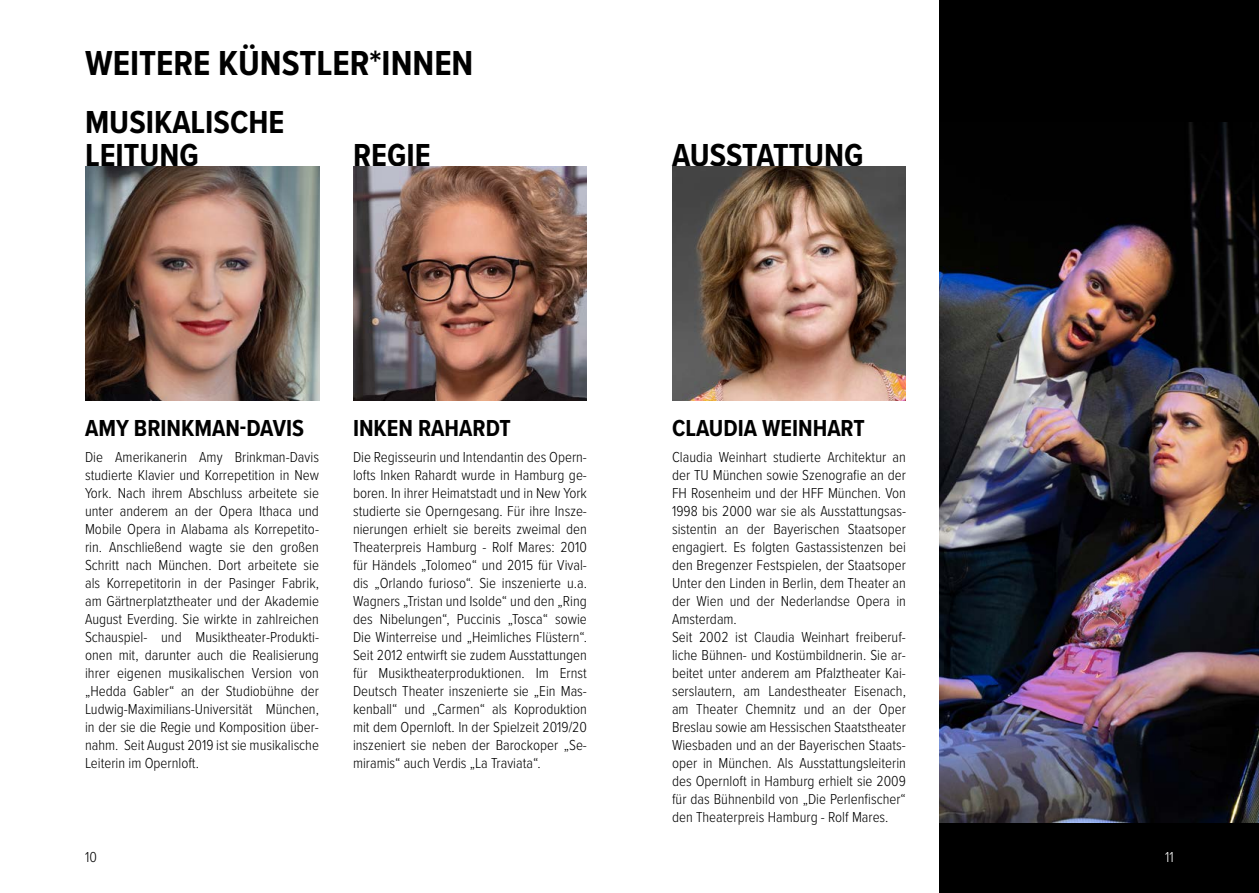
<style>
.page{position:relative;width:1259px;height:893px;background:#fff}
.page>*{position:absolute;margin:0;border:0;box-sizing:border-box;transform-origin:0 0}
.t1{font:700 36px "Proxima Nova Cond";color:#000}
.t2{font:700 33px/33px "Proxima Nova Cond";color:#000}
.t3{font:700 24px "Proxima Nova Cond";color:#000}
.t4{font:300 15px/18px "Proxima Nova Cond";color:#000;text-align:justify}
.t5{font:300 15px "Proxima Nova Cond";color:#fff}
</style>
<div class="page">
<img style="left:672px;top:167px;width:234px;height:234px">
<img style="left:353px;top:167px;width:234px;height:234px">
<img style="left:85px;top:167px;width:234px;height:234px">
<div style="left:940px;top:0;width:319px;height:893px;background:#000"></div>
<img style="left:940px;top:122px;width:319px;height:700px">
<h1 class="t1" style="left:85px;top:37px;width:390px">WEITERE KÜNSTLER*INNEN</h1>
<h2 class="t2" style="left:85px;top:105px;width:201px">MUSIKALISCHE<br>LEITUNG</h2>
<h2 class="t2" style="left:353px;top:138px;width:79px">REGIE</h2>
<h2 class="t2" style="left:672px;top:138px;width:193px">AUSSTATTUNG</h2>
<h3 class="t3" style="left:85px;top:411px;width:220px">AMY BRINKMAN-DAVIS</h3>
<p class="t4" style="left:85px;top:447px;width:235px">Die Amerikanerin Amy Brinkman-Davis studierte Klavier und Korrepetition in New York. Nach ihrem Abschluss arbeitete sie unter anderem an der Opera Ithaca und Mobile Opera in Alabama als Korrepetito&shy;rin. Anschließend wagte sie den großen Schritt nach München. Dort arbeitete sie als Korrepetitorin in der Pasinger Fabrik, am Gärtnerplatztheater und der Akademie August Everding. Sie wirkte in zahlreichen Schauspiel- und Musiktheater-Produkti&shy;onen mit, darunter auch die Realisierung ihrer eigenen musikalischen Version von „Hedda Gabler“ an der Studiobühne der Ludwig-Maximilians-Universität München, in der sie die Regie und Komposition über&shy;nahm. Seit August 2019 ist sie musikalische Leiterin im Opernloft.</p>
<p class="t4" style="left:85px;top:847px;width:13px">10</p>
<h3 class="t3" style="left:353px;top:411px;width:159px">INKEN RAHARDT</h3>
<p class="t4" style="left:353px;top:447px;width:235px">Die Regisseurin und Intendantin des Opern&shy;lofts Inken Rahardt wurde in Hamburg ge&shy;boren. In ihrer Heimatstadt und in New York studierte sie Operngesang. Für ihre Insze&shy;nierungen erhielt sie bereits zweimal den Theaterpreis Hamburg - Rolf Mares: 2010 für Händels „Tolomeo“ und 2015 für Vival&shy;dis „Orlando furioso“. Sie inszenierte u.a.<br>Wagners „Tristan und Isolde“ und den „Ring des Nibelungen“, Puccinis „Tosca“ sowie Die Winterreise und „Heimliches Flüstern“.<br>Seit 2012 entwirft sie zudem Ausstattungen für Musiktheaterproduktionen. Im Ernst Deutsch Theater inszenierte sie „Ein Mas&shy;kenball“ und „Carmen“ als Koproduktion mit dem Opernloft. In der Spielzeit 2019/20 inszeniert sie neben der Barockoper „Se&shy;miramis“ auch Verdis „La Traviata“.</p>
<h3 class="t3" style="left:672px;top:411px;width:194px">CLAUDIA WEINHART</h3>
<p class="t4" style="left:672px;top:447px;width:235px;text-align:left">Claudia Weinhart studierte Architektur an der TU München sowie Szenografie an der FH Rosenheim und der HFF München. Von 1998 bis 2000 war sie als Ausstattungsas&shy;sistentin an der Bayerischen Staatsoper engagiert. Es folgten Gastassistenzen bei den Bregenzer Festspielen, der Staatsoper Unter den Linden in Berlin, dem Theater an der Wien und der Nederlandse Opera in Amsterdam.<br>Seit 2002 ist Claudia Weinhart freiberuf&shy;liche Bühnen- und Kostümbildnerin. Sie ar&shy;beitet unter anderem am Pfalztheater Kai&shy;serslautern, am Landestheater Eisenach, am Theater Chemnitz und an der Oper Breslau sowie am Hessischen Staatstheater Wiesbaden und an der Bayerischen Staats&shy;oper in München. Als Ausstattungsleiterin des Opernloft in Hamburg erhielt sie 2009 für das Bühnenbild von „Die Perlenfischer“ den Theaterpreis Hamburg - Rolf Mares.</p>
<p class="t5" style="left:1165px;top:846px;width:10px">11</p>
</div>
